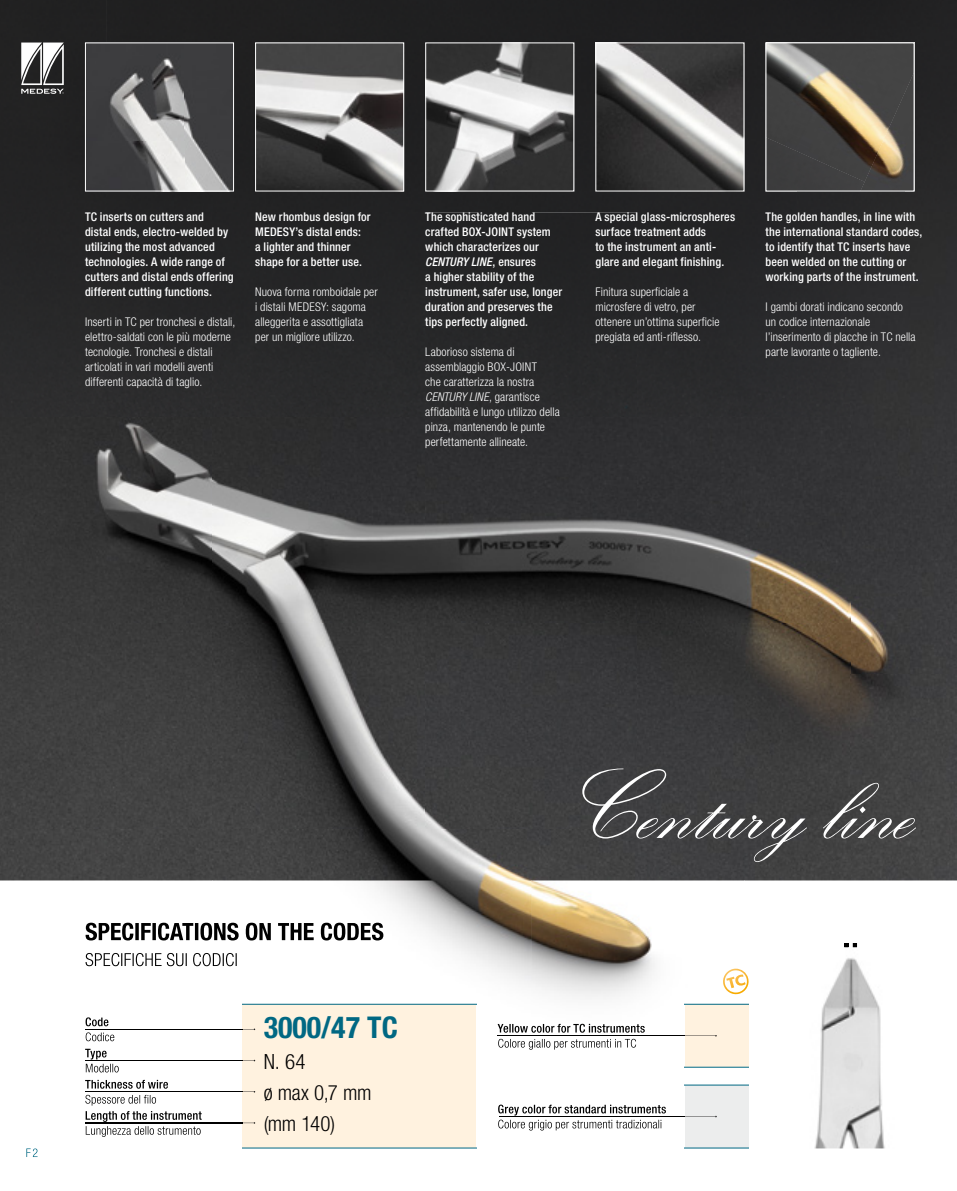
<style>
.page{position:relative;width:957px;height:1191px;background:#fff}
.page>*{position:absolute;margin:0;border:0;box-sizing:border-box;transform-origin:0 0}
.t1{font:700 97.5px "Kuenstler Script LT Std 2";color:#fff}
.t2{font:700 condensed 30px "Helvetica Neue LT Pro";color:#006883}
.t3{font:300 condensed 21px/31.2px "Helvetica Neue LT Pro";letter-spacing:-.01em;color:#000}
.t4{font:500 condensed 12px/15px "Helvetica Neue LT Pro";letter-spacing:.015em;color:#fff}
.t5{font:300 condensed 12px/15px "Helvetica Neue LT Pro";letter-spacing:.01em;color:#fff}
.s1{font-style:italic}
</style>
<div class="page">
<div style="left:0;top:0;width:106px;height:213px;background:#222"></div>
<div style="left:106px;top:0;width:851px;height:53px;background:#1f1f20"></div>
<div style="left:213px;top:53px;width:52px;height:160px;background:#202021"></div>
<div style="left:372px;top:53px;width:106px;height:160px;background:#202122"></div>
<img style="left:532px;top:53px;width:106px;height:160px">
<img style="left:691px;top:53px;width:106px;height:160px">
<div style="left:904px;top:53px;width:53px;height:160px;background:#262627"></div>
<div style="left:106px;top:191px;width:107px;height:22px;background:#222223"></div>
<div style="left:265px;top:191px;width:107px;height:22px;background:#222223"></div>
<img style="left:478px;top:191px;width:54px;height:22px">
<img style="left:638px;top:191px;width:53px;height:22px">
<div style="left:797px;top:191px;width:107px;height:22px;background:#272728"></div>
<img style="left:134px;top:191px;width:50px;height:1px">
<img style="left:87px;top:45px;width:145px;height:144px">
<div style="left:85px;top:43px;width:149px;height:148px;border:1px solid #fff"></div>
<img style="left:257px;top:45px;width:145px;height:144px">
<div style="left:255px;top:43px;width:149px;height:148px;border:1px solid #fff"></div>
<img style="left:597px;top:45px;width:145px;height:144px">
<img style="left:427px;top:45px;width:145px;height:144px">
<div style="left:425px;top:43px;width:149px;height:148px;border:1px solid #fff"></div>
<img style="left:767px;top:45px;width:145px;height:92px">
<img style="left:860px;top:72px;width:52px;height:117px">
<img style="left:767px;top:137px;width:98px;height:52px">
<img style="left:0;top:213px;width:957px;height:667px">
<img style="left:85px;top:926px;width:127px;height:209px">
<img style="left:214px;top:881px;width:317px;height:152px">
<img style="left:531px;top:881px;width:213px;height:267px">
<img style="left:744px;top:1003px;width:5px;height:145px">
<img style="left:212px;top:1123px;width:30px;height:1px">
<img style="left:476px;top:1049px;width:56px;height:99px">
<img style="left:797px;top:1148px;width:107px;height:1px">
<img style="left:0;top:880px;width:957px;height:1px">
<img style="left:426px;top:257px;width:44px;height:9px">
<img style="left:814px;top:944px;width:71px;height:204px">
<svg style="left:21px;top:43px;width:43px;height:51px"></svg>
<svg style="left:721px;top:968px;width:28px;height:27px"></svg>
<svg style="left:844px;top:943px;width:13px;height:4px"></svg>
<svg style="left:26px;top:1148px;width:12px;height:9px"></svg>
<img style="left:85px;top:1029px;width:157px;height:1px">
<img style="left:85px;top:1060px;width:157px;height:1px">
<img style="left:497px;top:1035px;width:188px;height:1px">
<div style="left:685px;top:1003px;width:63px;height:64px;background:#fff2df"></div>
<img style="left:85px;top:1091px;width:157px;height:1px">
<img style="left:85px;top:1122px;width:157px;height:1px">
<div style="left:242px;top:1003px;width:234px;height:145px;background:#fff2df"></div>
<img style="left:499px;top:1116px;width:186px;height:1px">
<div style="left:685px;top:1084px;width:63px;height:64px;background:#eceded"></div>
<img style="left:86px;top:1017px;width:22px;height:9px">
<img style="left:86px;top:1032px;width:28px;height:9px">
<img style="left:497px;top:1023px;width:148px;height:9px">
<img style="left:498px;top:1038px;width:138px;height:11px">
<img style="left:85px;top:1048px;width:22px;height:11px">
<img style="left:86px;top:1063px;width:33px;height:9px">
<img style="left:85px;top:1079px;width:83px;height:9px">
<img style="left:85px;top:1094px;width:71px;height:11px">
<img style="left:498px;top:1104px;width:168px;height:11px">
<img style="left:498px;top:1119px;width:163px;height:11px">
<img style="left:86px;top:1111px;width:116px;height:11px">
<img style="left:86px;top:1126px;width:115px;height:11px">
<img style="left:86px;top:922px;width:297px;height:18px">
<img style="left:86px;top:953px;width:151px;height:13px">
<p class="t4" style="left:85px;top:209px;width:150px">TC inserts on cutters and<br>distal ends, electro-welded by utilizing the most advanced technologies. A wide range of cutters and distal ends offering different cutting functions.</p>
<p class="t5" style="left:85px;top:314px;width:152px">Inserti in TC per tronchesi e distali, elettro-saldati con le più moderne tecnologie. Tronchesi e distali articolati in vari modelli aventi differenti capacità di taglio.</p>
<p class="t4" style="left:255px;top:209px;width:117px">New rhombus design for<br>MEDESY’s distal ends:<br>a lighter and thinner shape for a better use.</p>
<p class="t5" style="left:255px;top:284px;width:124px">Nuova forma romboidale per i distali MEDESY: sagoma alleggerita e assottigliata per un migliore utilizzo.</p>
<p class="t4" style="left:425px;top:209px;width:138px">The sophisticated hand crafted BOX-JOINT system which characterizes our<br><span class="s1">CENTURY LINE</span>, ensures<br>a higher stability of the instrument, safer use, longer duration and preserves the tips perfectly aligned.</p>
<p class="t5" style="left:425px;top:344px;width:136px">Laborioso sistema di assemblaggio BOX-JOINT<br>che caratterizza la nostra<br><span class="s1">CENTURY LINE</span>, garantisce affidabilità e lungo utilizzo della pinza, mantenendo le punte perfettamente allineate.</p>
<p class="t4" style="left:595px;top:209px;width:141px">A special glass-microspheres surface treatment adds<br>to the instrument an anti&shy;glare and elegant finishing.</p>
<p class="t5" style="left:595px;top:284px;width:126px">Finitura superficiale a microsfere di vetro, per ottenere un’ottima superficie pregiata ed anti-riflesso.</p>
<p class="t4" style="left:765px;top:209px;width:158px">The golden handles, in line with the international standard codes, to identify that TC inserts have been welded on the cutting or working parts of the instrument.</p>
<p class="t5" style="left:765px;top:299px;width:152px">I gambi dorati indicano secondo un codice internazionale l’inserimento di placche in TC nella parte lavorante o tagliente.</p>
<h2 class="t2" style="left:264px;top:1009px;width:136px">3000/47 TC</h2>
<h3 class="t3" style="left:264px;top:1046px;width:109px">N. 64<br>ø max 0,7 mm (mm 140)</h3>
<h1 class="t1" style="left:573px;top:755px;width:338px">Century line</h1>
</div>
